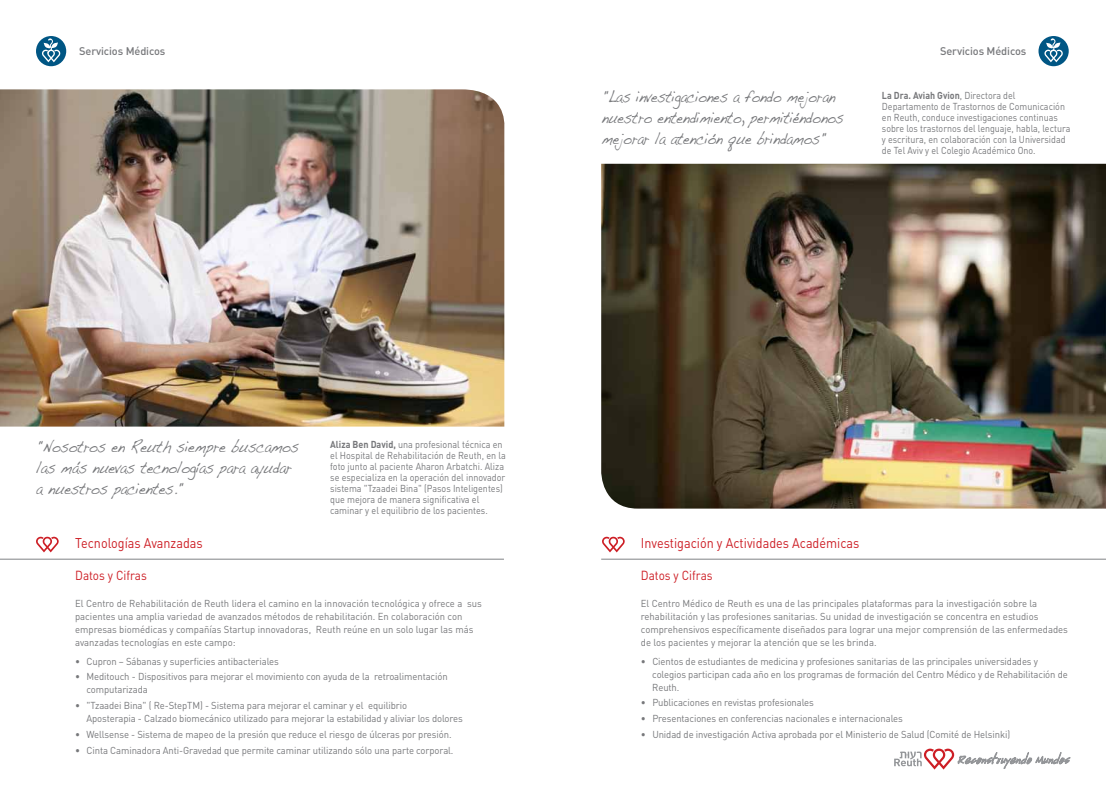
<style>
.page{position:relative;width:1106px;height:794px;background:#fff}
.page>*{position:absolute;margin:0;border:0;box-sizing:border-box;transform-origin:0 0}
.t1{font:17px/21px "Handwriting Dakota";letter-spacing:-.01em;color:#77787b;scale:.78 1}
.t2{font:17px/21px "Handwriting Dakota";letter-spacing:-.01em;color:#77787b;scale:.8 1}
.t3{font:14px "DIN";color:#cd1e25;scale:.9 1}
.t4{font:13px "DIN";color:#cd1e25;scale:.9 1}
.t5{font:500 11px "DIN";letter-spacing:-.01em;color:#77787b}
.t6{font:10px/13px "DIN";letter-spacing:-.01em;color:#77787b;scale:.95 1}
.t7{font:10px/11px "DIN";letter-spacing:-.01em;color:#77787b;scale:.9 1}
.t8{font:10px/11px "DIN";letter-spacing:-.01em;color:#77787b;scale:.89 1}
.s1{font-weight:700}
</style>
<div class="page">
<svg style="left:602px;top:537px;width:22px;height:15px"></svg>
<hr style="left:601px;top:559px;width:505px;height:1px;background:#808285">
<svg style="left:894px;top:748px;width:176px;height:21px"></svg>
<svg style="left:36px;top:537px;width:23px;height:15px"></svg>
<hr style="left:0;top:559px;width:504px;height:1px;background:#808285">
<img style="left:0;top:89px;width:505px;height:337px">
<img style="left:601px;top:164px;width:505px;height:344px">
<div style="left:1038px;top:36px;width:30px;height:30px;background:#005684;border-radius:50%"></div>
<svg style="left:1044px;top:36px;width:18px;height:26px"></svg>
<div style="left:36px;top:36px;width:30px;height:30px;background:#005684;border-radius:50%"></div>
<svg style="left:42px;top:36px;width:18px;height:26px"></svg>
<p class="t5" style="left:79px;top:44px;width:88px">Servicios Médicos</p>
<p class="t5" style="left:940px;top:44px;width:88px">Servicios Médicos</p>
<h1 class="t1" style="left:602px;top:86px;width:311px">״ Las investigaciones a fondo mejoran nuestro entendimiento, permitiéndonos mejorar la atención que brindamos״</h1>
<p class="t8" style="left:882px;top:90px;width:213px"><span class="s1">La Dra. Aviah Gvion</span>, Directora del Departamento de Trastornos de Comunicación en Reuth, conduce investigaciones continuas sobre los trastornos del lenguaje, habla, lectura y escritura, en colaboración con la Universidad de Tel Aviv y el Colegio Académico Ono.</p>
<h1 class="t2" style="left:36px;top:436px;width:330px">״ Nosotros en Reuth siempre buscamos las más nuevas tecnologías para ayudar a nuestros pacientes.״</h1>
<p class="t7" style="left:330px;top:439px;width:197px"><span class="s1">Aliza Ben David,</span> una profesional técnica en el Hospital de Rehabilitación de Reuth, en la foto junto al paciente Aharon Arbatchi. Aliza se especializa en la operación del innovador sistema "Tzaadei Bina" (Pasos Inteligentes) que mejora de manera significativa el caminar y el equilibrio de los pacientes.</p>
<h2 class="t3" style="left:75px;top:534px;width:143px">Tecnologías Avanzadas</h2>
<h2 class="t3" style="left:641px;top:534px;width:244px">Investigación y Actividades Académicas</h2>
<h3 class="t4" style="left:75px;top:567px;width:81px">Datos y Cifras</h3>
<h3 class="t4" style="left:641px;top:567px;width:81px">Datos y Cifras</h3>
<p class="t6" style="left:75px;top:596px;width:429px">El Centro de Rehabilitación de Reuth lidera el camino en la innovación tecnológica y ofrece a sus pacientes una amplia variedad de avanzados métodos de rehabilitación. En colaboración con empresas biomédicas y compañías Startup innovadoras, Reuth reúne en un solo lugar las más avanzadas tecnologías en este campo:</p>
<p class="t6" style="left:75px;top:654px;width:216px">• Cupron – Sábanas y superficies antibacteriales</p>
<p class="t6" style="left:86px;top:670px;width:382px;text-indent:-11px">• Meditouch - Dispositivos para mejorar el movimiento con ayuda de la retroalimentación computarizada</p>
<p class="t6" style="left:86px;top:699px;width:397px;text-indent:-11px">• "Tzaadei Bina" ( Re-StepTM) - Sistema para mejorar el caminar y el equilibrio<br>Aposterapia - Calzado biomecánico utilizado para mejorar la estabilidad y aliviar los dolores</p>
<p class="t6" style="left:75px;top:728px;width:398px">• Wellsense - Sistema de mapeo de la presión que reduce el riesgo de úlceras por presión.</p>
<p class="t6" style="left:75px;top:743px;width:400px">• Cinta Caminadora Anti-Gravedad que permite caminar utilizando sólo una parte corporal.</p>
<p class="t6" style="left:641px;top:596px;width:451px">El Centro Médico de Reuth es una de las principales plataformas para la investigación sobre la rehabilitación y las profesiones sanitarias. Su unidad de investigación se concentra en estudios comprehensivos específicamente diseñados para lograr una mejor comprensión de las enfermedades de los pacientes y mejorar la atención que se les brinda.</p>
<p class="t6" style="left:652px;top:654px;width:439px;text-indent:-11px">• Cientos de estudiantes de medicina y profesiones sanitarias de las principales universidades y colegios participan cada año en los programas de formación del Centro Médico y de Rehabilitación de<br>Reuth.</p>
<p class="t6" style="left:641px;top:696px;width:184px">• Publicaciones en revistas profesionales</p>
<p class="t6" style="left:641px;top:712px;width:277px">• Presentaciones en conferencias nacionales e internacionales</p>
<p class="t6" style="left:641px;top:728px;width:390px">• Unidad de investigación Activa aprobada por el Ministerio de Salud (Comité de Helsinki)</p>
</div>
